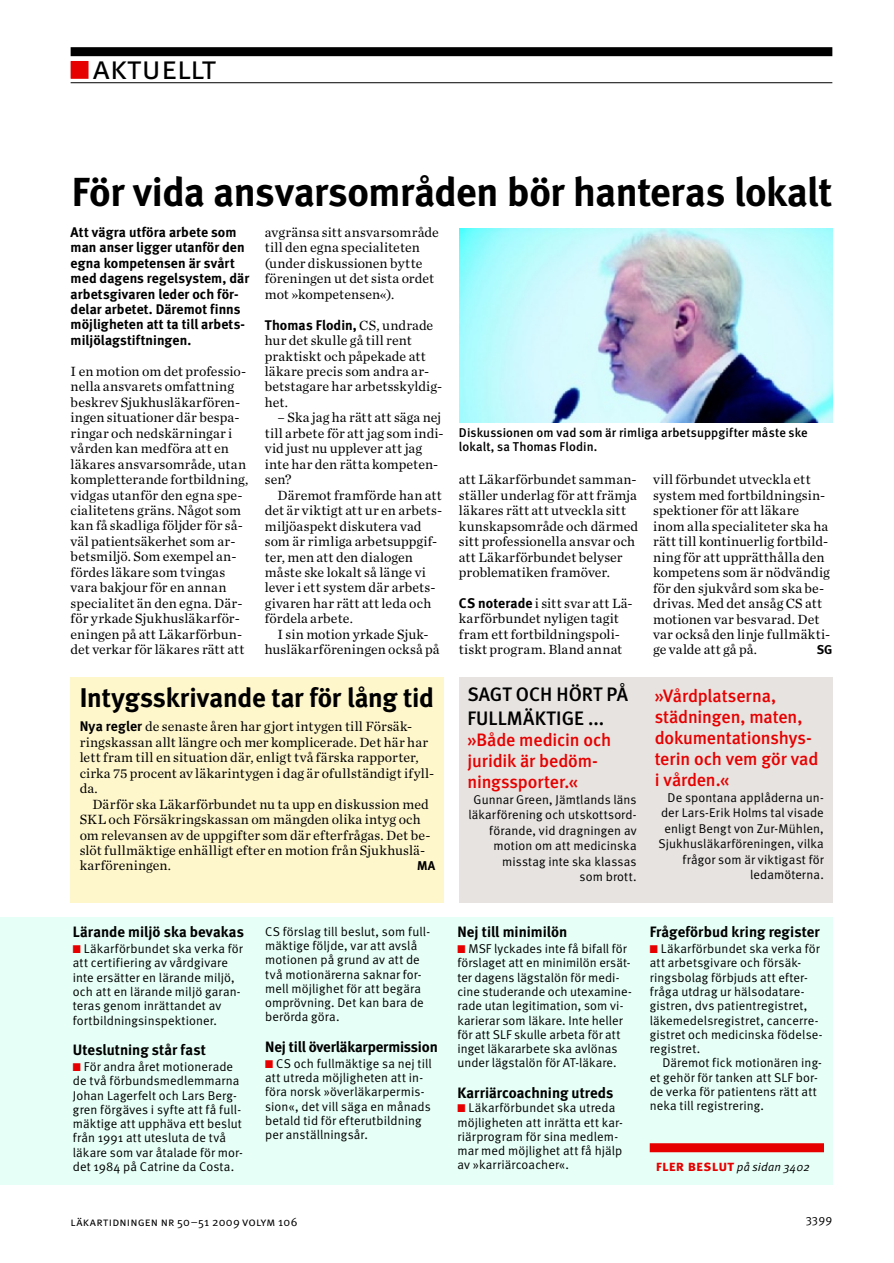
<style>
.page{position:relative;width:894px;height:1263px;background:#fff}
.page>*{position:absolute;margin:0;border:0;box-sizing:border-box;transform-origin:0 0}
.t1{font:40.5px "Meta LT Bold";letter-spacing:-.01em;color:#000}
.t2{font:33px "Meta LT Normal Small Caps";color:#000}
.t3{font:27px "Meta LT Bold";letter-spacing:-.01em;color:#000}
.t4{font:19.5px/24px "Meta LT Medium";color:#000}
.t5{font:18px/21px "Meta LT Medium";letter-spacing:-.01em;color:#e60000}
.t6{font:15px "Meta LT Bold";color:#000}
.t7{font:13.95px/15.5px "Chronicle LT Text";letter-spacing:.01em;color:#000}
.t8{font:13.95px/15.5px "Meta LT Bold";letter-spacing:.005em;color:#000}
.t9{font:12.75px/14.2px "Meta LT Normal";letter-spacing:.01em;color:#000}
.t10{font:12.75px/14.2px "Meta LT Medium";letter-spacing:.01em;color:#000}
.t11{font:12.75px "Meta LT Bold";color:#000}
.t12{font:12px "Meta LT Normal Small Caps";letter-spacing:.015em;color:#000}
.t13{font:italic 12px "Meta LT Normal";letter-spacing:.005em;color:#000}
.t14{font:12px "Meta LT Normal Utilities";color:#000}
.s1{color:#e60000}
.s2{font-family:"Chronicle LT Text"}
.s3{font-family:"Meta LT Bold"}
.s4{font-family:"Meta LT Bold Small Caps";font-style:normal;font-size:15px;color:#e60000}
</style>
<div class="page">
<div style="left:0;top:916px;width:120px;height:268px;background:#e6fff7"></div>
<div style="left:71px;top:47px;width:761px;height:9px;background:#000"></div>
<hr style="left:71px;top:82px;width:761px;height:1px;background:#000">
<div style="left:71px;top:61px;width:17px;height:18px;border:2px solid #e60000"></div>
<div style="left:64px;top:916px;width:768px;height:268px;background:#e6fff7"></div>
<div style="left:649px;top:1143px;width:174px;height:9px;background:#e60000"></div>
<img style="left:460px;top:228px;width:372px;height:194px">
<div style="left:459px;top:676px;width:373px;height:226px;background:#e6e3e0"></div>
<div style="left:71px;top:676px;width:373px;height:226px;background:#fff7cc"></div>
<h2 class="t2" style="left:71px;top:48px;width:147px"><span class="s1">■</span> aktuellt</h2>
<h1 class="t1" style="left:72px;top:168px;width:761px">För vida ansvarsområden bör hanteras lokalt</h1>
<p class="t8" style="left:71px;top:224px;width:180px">Att vägra utföra arbete som man anser ligger utanför den egna kompetensen är svårt med dagens regelsystem, där arbetsgivaren leder och för&shy;delar arbetet. Däremot finns möjligheten att ta till arbets&shy;miljölagstiftningen.</p>
<p class="t7" style="left:71px;top:363px;width:179px">I en motion om det professio&shy;nella ansvarets omfattning beskrev Sjukhusläkarfören&shy;ingen situationer där bespa&shy;ringar och nedskärningar i vården kan medföra att en läkares ansvarsområde, utan kompletterande fortbildning, vidgas utanför den egna spe&shy;cialitetens gräns. Något som kan få skadliga följder för så&shy;väl patientsäkerhet som ar&shy;betsmiljö. Som exempel an&shy;fördes läkare som tvingas vara bakjour för en annan specialitet än den egna. Där&shy;för yrkade Sjukhusläkarför&shy;eningen på att Läkarförbun&shy;det verkar för läkares rätt att</p>
<p class="t7" style="left:265px;top:224px;width:175px">avgränsa sitt ansvarsområde till den egna specialiteten (under diskussionen bytte föreningen ut det sista ordet mot »kompetensen«).</p>
<p class="t8" style="left:265px;top:317px;width:170px">Thomas Flodin, <span class="s2">CS, undrade</span></p>
<p class="t7" style="left:265px;top:332px;width:179px">hur det skulle gå till rent praktiskt och påpekade att läkare precis som andra ar&shy;betstagare har arbetsskyldig&shy;het.</p>
<p class="t7" style="left:265px;top:410px;width:180px;text-indent:13px">– Ska jag ha rätt att säga nej till arbete för att jag som indi&shy;vid just nu upplever att jag inte har den rätta kompeten&shy;sen?</p>
<p class="t7" style="left:265px;top:487px;width:179px;text-indent:13px">Däremot framförde han att det är viktigt att ur en arbets&shy;miljöaspekt diskutera vad som är rimliga arbetsuppgif&shy;ter, men att den dialogen måste ske lokalt så länge vi lever i ett system där arbets&shy;givaren har rätt att leda och fördela arbete.</p>
<p class="t7" style="left:265px;top:626px;width:176px;text-align:center">I sin motion yrkade Sjuk&shy;husläkarföreningen också på</p>
<h3 class="t3" style="left:80px;top:681px;width:356px">Intygsskrivande tar för lång tid</h3>
<p class="t7" style="left:80px;top:718px;width:356px"><span class="s3">Nya regler</span> de senaste åren har gjort intygen till Försäk&shy;ringskassan allt längre och mer komplicerade. Det här har lett fram till en situation där, enligt två färska rapporter, cirka 75 procent av läkarintygen i dag är ofullständigt ifyll&shy;da.</p>
<p class="t7" style="left:80px;top:796px;width:352px;text-indent:13px">Därför ska Läkarförbundet nu ta upp en diskussion med SKL och Försäkringskassan om mängden olika intyg och om relevansen av de uppgifter som där efterfrågas. Det be&shy;slöt fullmäktige enhälligt efter en motion från Sjukhuslä&shy;karföreningen.</p>
<p class="t11" style="left:417px;top:858px;width:19px">MA</p>
<p class="t10" style="left:459px;top:425px;width:350px">Diskussionen om vad som är rimliga arbetsuppgifter måste ske lokalt, sa Thomas Flodin.</p>
<p class="t7" style="left:459px;top:472px;width:181px">att Läkarförbundet samman&shy;ställer underlag för att främja läkares rätt att utveckla sitt kunskapsområde och därmed sitt professionella ansvar och att Läkarförbundet belyser problematiken framöver.</p>
<p class="t7" style="left:459px;top:595px;width:175px"><span class="s3">CS noterade</span> i sitt svar att Lä&shy;karförbundet nyligen tagit fram ett fortbildningspoli&shy;tiskt program. Bland annat</p>
<h3 class="t4" style="left:467px;top:682px;width:162px">Sagt och hört på fullmäktige ...</h3>
<p class="t5" style="left:467px;top:729px;width:145px">»Både medicin och juridik är bedöm&shy;ningssporter.«</p>
<p class="t9" style="left:468px;top:791px;width:170px;line-height:15.5px;text-align:right">Gunnar Green, Jämtlands läns läkarförening och utskottsord&shy;förande, vid dragningen av motion om att medicinska misstag inte ska klassas<br>som brott.</p>
<p class="t7" style="left:653px;top:472px;width:178px">vill förbundet utveckla ett system med fortbildningsin&shy;spektioner för att läkare inom alla specialiteter ska ha rätt till kontinuerlig fortbild&shy;ning för att upprätthålla den kompetens som är nödvändig för den sjukvård som ska be&shy;drivas. Med det ansåg CS att motionen var besvarad. Det var också den linje fullmäkti&shy;ge valde att gå på.</p>
<p class="t11" style="left:816px;top:642px;width:17px">SG</p>
<p class="t5" style="left:654px;top:685px;width:165px">»Vårdplatserna, städningen, maten, dokumentationshys&shy;terin och vem gör vad i vården.«</p>
<p class="t9" style="left:658px;top:789px;width:167px;line-height:15.5px;text-align:right">De spontana applåderna un&shy;der Lars-Erik Holms tal visade enligt Bengt von Zur-Mühlen,<br>Sjukhusläkarföreningen, vilka frågor som är viktigast för ledamöterna.</p>
<p class="t6" style="left:73px;top:923px;width:172px">Lärande miljö ska bevakas</p>
<p class="t9" style="left:73px;top:941px;width:171px"><span class="s1">■</span> Läkarförbundet ska verka för att certifiering av vårdgivare inte ersätter en lärande miljö, och att en lärande miljö garan&shy;teras genom inrättandet av fortbildningsinspektioner.</p>
<p class="t6" style="left:73px;top:1041px;width:134px">Uteslutning står fast</p>
<p class="t9" style="left:73px;top:1059px;width:171px"><span class="s1">■</span> För andra året motionerade de två förbundsmedlemmarna<br>Johan Lagerfelt och Lars Berg&shy;gren förgäves i syfte att få full&shy;mäktige att upphäva ett beslut från 1991 att utesluta de två läkare som var åtalade för mor&shy;det 1984 på Catrine da Costa.</p>
<p class="t9" style="left:265px;top:924px;width:166px">CS förslag till beslut, som full&shy;mäktige följde, var att avslå motionen på grund av att de två motionärerna saknar for&shy;mell möjlighet för att begära omprövning. Det kan bara de berörda göra.</p>
<p class="t6" style="left:265px;top:1038px;width:174px">Nej till överläkarpermission</p>
<p class="t9" style="left:265px;top:1056px;width:168px"><span class="s1">■</span> CS och fullmäktige sa nej till att utreda möjligheten att in&shy;föra norsk »överläkarpermis&shy;sion«, det vill säga en månads betald tid för efterutbildning per anställningsår.</p>
<p class="t6" style="left:457px;top:923px;width:111px">Nej till minimilön</p>
<p class="t9" style="left:457px;top:941px;width:176px"><span class="s1">■</span> MSF lyckades inte få bifall för förslaget att en minimilön ersät&shy;ter dagens lägstalön för medi&shy;cine studerande och utexamine&shy;rade utan legitimation, som vi&shy;karierar som läkare. Inte heller för att SLF skulle arbeta för att inget läkararbete ska avlönas under lägstalön för AT-läkare.</p>
<p class="t6" style="left:457px;top:1083px;width:157px">Karriärcoachning utreds</p>
<p class="t9" style="left:457px;top:1100px;width:167px"><span class="s1">■</span> Läkarförbundet ska utreda möjligheten att inrätta ett kar&shy;riärprogram för sina medlem&shy;mar med möjlighet att få hjälp av »karriärcoacher«.</p>
<p class="t6" style="left:649px;top:923px;width:171px">Frågeförbud kring register</p>
<p class="t9" style="left:649px;top:941px;width:174px"><span class="s1">■</span> Läkarförbundet ska verka för att arbetsgivare och försäk&shy;ringsbolag förbjuds att efter&shy;fråga utdrag ur hälsodatare&shy;gistren, dvs patientregistret, läkemedelsregistret, cancerre&shy;gistret och medicinska födelse&shy;registret.</p>
<p class="t9" style="left:649px;top:1055px;width:174px;text-indent:13px">Däremot fick motionären ing&shy;et gehör för tanken att SLF bor&shy;de verka för patientens rätt att neka till registrering.</p>
<p class="t13" style="left:655px;top:1159px;width:156px"><span class="s4">fler beslut</span> på sidan 3402</p>
<p class="t12" style="left:71px;top:1214px;width:228px">läkartidningen nr 50–51 2009 volym 106</p>
<p class="t14" style="left:805px;top:1214px;width:28px">3399</p>
</div>
